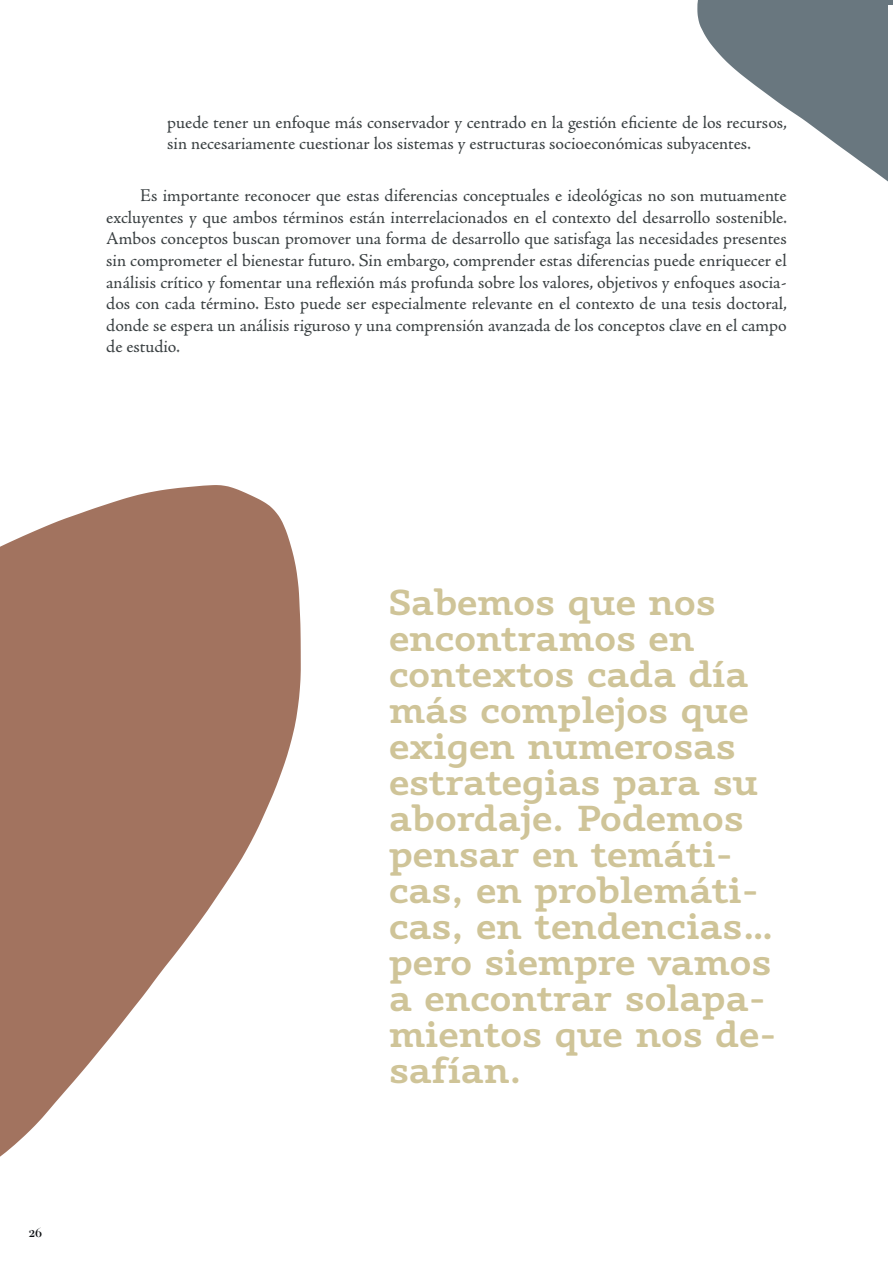
<style>
.page{position:relative;width:893px;height:1263px;background:#fff}
.page>*{position:absolute;margin:0;border:0;box-sizing:border-box;transform-origin:0 0}
.Heading_1_-_Align_Le{font:700 36px/36px "Vaccine";color:#cfc498}
.Cuerpo_texto_justifi{font:18px/21.6px "Adobe Jenson Pro";color:#393f41}
.t1{font:500 13.5px "Operetta 12";color:#0b0e11}
</style>
<div class="page">
<svg style="left:0;top:485px;width:301px;height:672px;fill:#a2735f"></svg>
<svg style="left:697px;top:0;width:196px;height:182px;fill:#69777f"></svg>
<img style="left:888px;top:5px;width:5px;height:177px">
<p class="Cuerpo_texto_justifi" style="left:167px;top:112px;width:621px">puede tener un enfoque más conservador y centrado en la gestión eficiente de los recursos, sin necesariamente cuestionar los sistemas y estructuras socioeconómicas subyacentes.</p>
<p class="Cuerpo_texto_justifi" style="left:106px;top:185px;width:682px;text-align:justify;text-indent:34px">Es importante reconocer que estas diferencias conceptuales e ideológicas no son mutuamente excluyentes y que ambos términos están interrelacionados en el contexto del desarrollo sostenible.<br>Ambos conceptos buscan promover una forma de desarrollo que satisfaga las necesidades presentes sin comprometer el bienestar futuro. Sin embargo, comprender estas diferencias puede enriquecer el análisis crítico y fomentar una reflexión más profunda sobre los valores, objetivos y enfoques asocia&shy;dos con cada término. Esto puede ser especialmente relevante en el contexto de una tesis doctoral, donde se espera un análisis riguroso y una comprensión avanzada de los conceptos clave en el campo de estudio.</p>
<p class="t1" style="left:29px;top:1224px;width:15px">26</p>
<p class="Heading_1_-_Align_Le" style="left:389px;top:585px;width:389px">Sabemos que nos encontramos en contextos cada día más complejos que exigen numerosas estrategias para su abordaje. Podemos pensar en temáti&shy;cas, en problemáti&shy;cas, en tendencias… pero siempre vamos a encontrar solapa&shy;mientos que nos de&shy;safían.</p>
</div>
